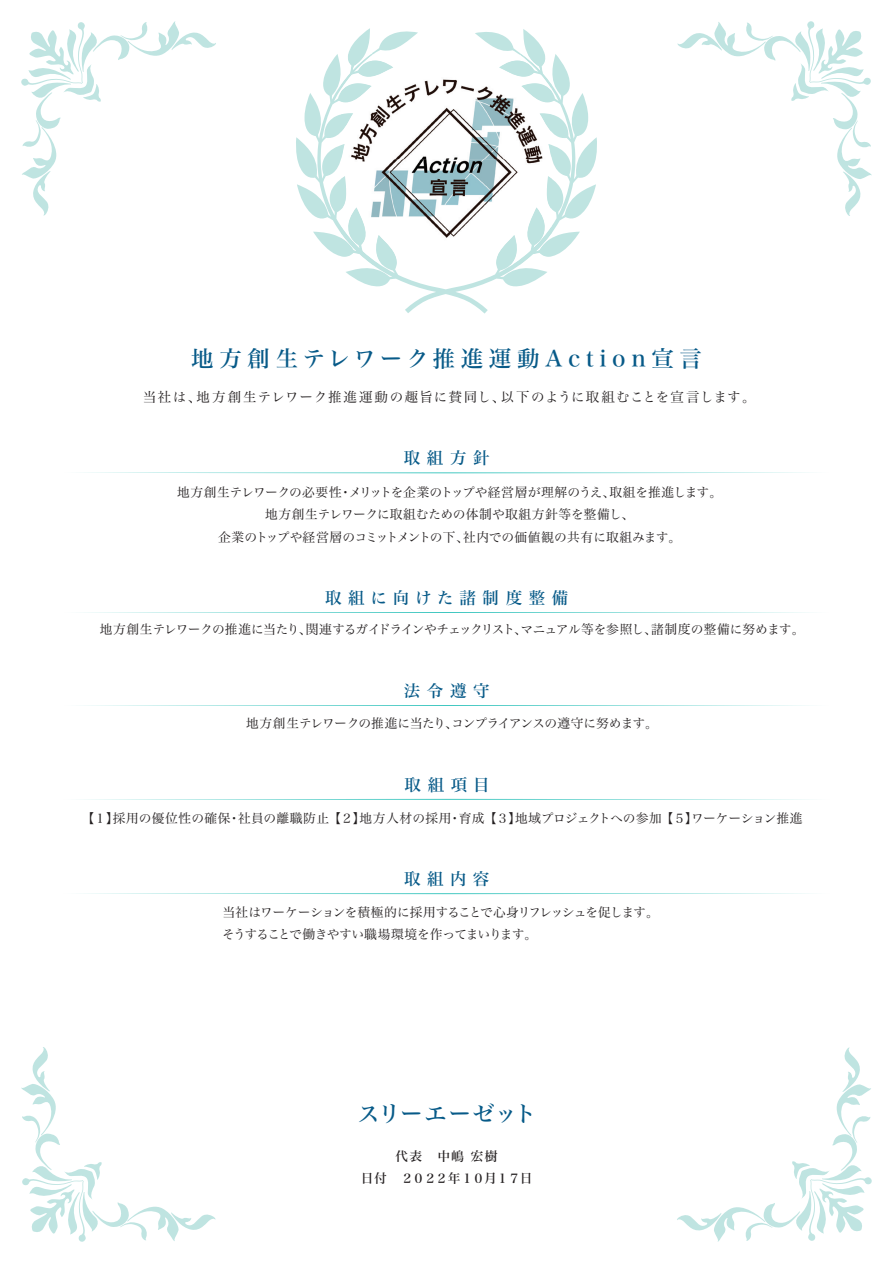
<style>
.page{position:relative;width:893px;height:1263px;background:#fff}
.page>*{position:absolute;margin:0;border:0;box-sizing:border-box;transform-origin:0 0}
.t1{font:22.5px "Hira Min Std N W5";letter-spacing:.25em;color:#075a88}
.t2{font:22.5px "Hira Min Std N W5";letter-spacing:-.015em;color:#075a88}
.t3{font:16.5px "Hira Min Std N W5";letter-spacing:.4em;color:#075a88}
.t4{font:16.5px "Hira Min Std N W5";letter-spacing:.38em;color:#075a88}
.t5{font:13.5px "Hira Min Std N W3";letter-spacing:.085em;color:#231f20}
.t6{font:12.75px/22.4px "Hira Min Std N W3";letter-spacing:-.015em;color:#231f20;text-align:center}
.t7{font:12.75px/22.4px "Hira Min Std N W3";letter-spacing:-.06em;color:#231f20}
.t8{font:12.75px "Hira Min Std N W3";letter-spacing:.015em;color:#231f20}
.t9{font:12.75px "Hira Min Std N W3";letter-spacing:-.035em;color:#231f20}
.t10{font:12.75px "Hira Min Std N W3";letter-spacing:-.045em;color:#231f20}
.t11{font:12.75px/22.4px "Hira Min Std N W5";letter-spacing:-.05em;color:#231f20;text-align:center}
</style>
<div class="page">
<svg style="left:296px;top:28px;width:301px;height:286px"></svg>
<svg style="left:21px;top:21px;width:195px;height:195px"></svg>
<svg style="left:677px;top:21px;width:195px;height:195px"></svg>
<svg style="left:677px;top:1047px;width:195px;height:195px"></svg>
<svg style="left:21px;top:1047px;width:195px;height:195px"></svg>
<svg style="left:84px;top:472px;width:725px;height:1px"></svg>
<svg style="left:84px;top:612px;width:725px;height:1px"></svg>
<svg style="left:84px;top:705px;width:725px;height:1px"></svg>
<img style="left:394px;top:54px;width:105px;height:198px">
<img style="left:341px;top:54px;width:53px;height:211px">
<img style="left:499px;top:54px;width:52px;height:211px">
<img style="left:393px;top:252px;width:106px;height:13px">
<svg style="left:84px;top:893px;width:725px;height:1px"></svg>
<svg style="left:84px;top:799px;width:725px;height:1px"></svg>
<h1 class="t1" style="left:191px;top:342px;width:512px">地方創生テレワーク推進運動Action宣言</h1>
<p class="t5" style="left:143px;top:387px;width:614px">当社は、地方創生テレワーク推進運動の趣旨に賛同し、以下のように取組むことを宣言します。</p>
<p class="t3" style="left:404px;top:446px;width:87px">取組方針</p>
<p class="t6" style="left:177px;top:481px;width:547px">地方創生テレワークの必要性・メリットを企業のトップや経営層が理解のうえ、取組を推進します。地方創生テレワークに取組むための体制や取組方針等を整備し、<br>企業のトップや経営層のコミットメントの下、社内での価値観の共有に取組みます。</p>
<p class="t4" style="left:325px;top:586px;width:245px">取組に向けた諸制度整備</p>
<p class="t9" style="left:100px;top:620px;width:706px">地方創生テレワークの推進に当たり、関連するガイドラインやチェックリスト、マニュアル等を参照し、諸制度の整備に努めます。</p>
<p class="t3" style="left:404px;top:679px;width:87px">法令遵守</p>
<p class="t10" style="left:246px;top:714px;width:413px">地方創生テレワークの推進に当たり、コンプライアンスの遵守に努めます。</p>
<p class="t3" style="left:405px;top:773px;width:87px">取組項目</p>
<p class="t8" style="left:82px;top:809px;width:722px">【１】採用の優位性の確保・社員の離職防止 【２】地方人材の採用・育成 【３】地域プロジェクトへの参加 【５】ワーケーション推進</p>
<p class="t3" style="left:404px;top:867px;width:87px">取組内容</p>
<p class="t7" style="left:222px;top:900px;width:438px">当社はワーケーションを積極的に採用することで心身リフレッシュを促します。そうすることで働きやすい職場環境を作ってまいります。</p>
<h1 class="t2" style="left:357px;top:1097px;width:180px">スリーエーゼット</h1>
<p class="t11" style="left:361px;top:1144px;width:173px">代表　中嶋 宏樹<br>日付　２０２２年１０月１７日</p>
</div>
